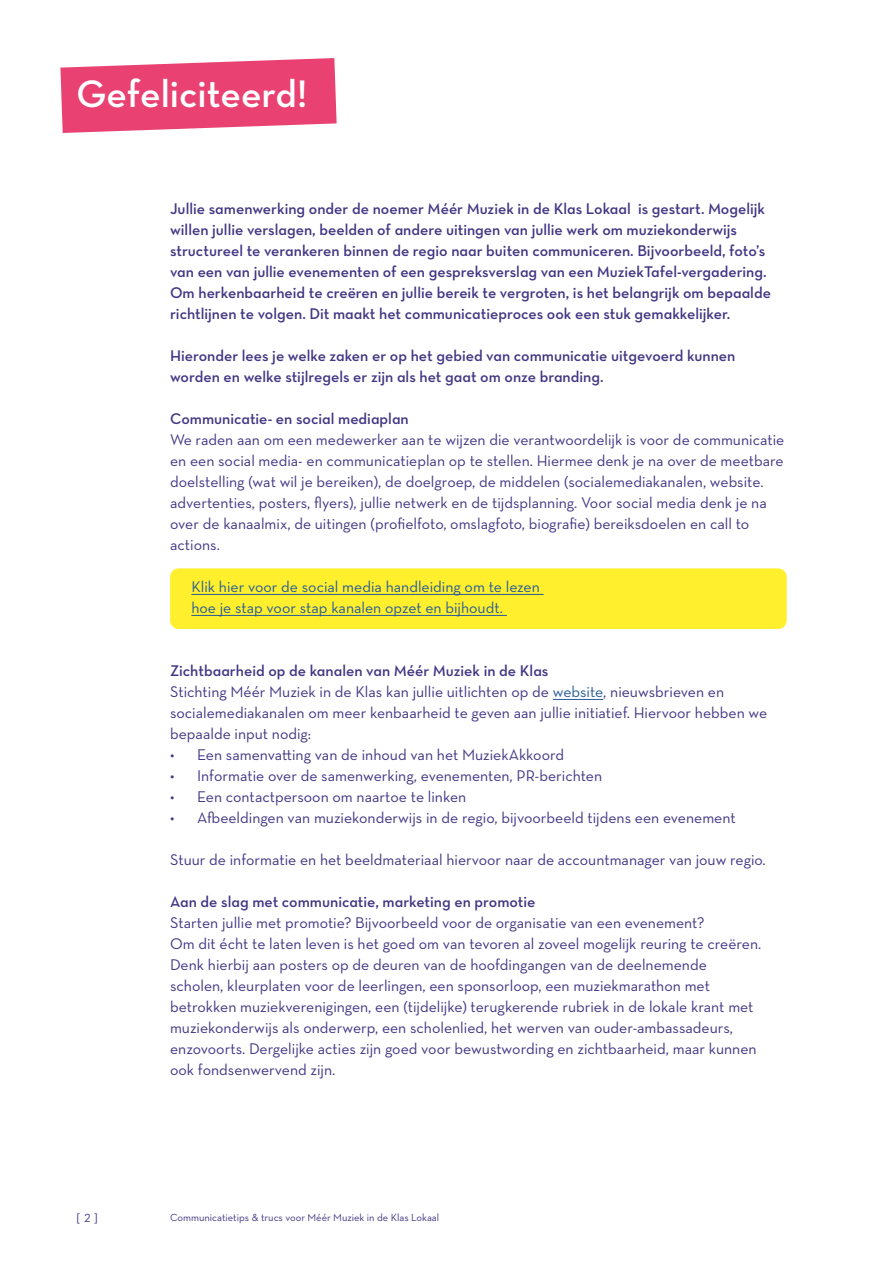
<style>
.page{position:relative;width:893px;height:1263px;background:#fff}
.page>*{position:absolute;margin:0;border:0;box-sizing:border-box;transform-origin:0 0}
.t1{font:39px "Neutraface Text Demi Alt";color:#fff}
.t2{font:15.75px/21px "Neutraface Text";color:#433684}
.t3{font:15.75px/21px "Neutraface Text Demi Alt";color:#433684}
.t4{font:15.75px/21px "Neutraface Text";color:#275b9b}
.t5{font:12px "Neutraface Text";color:#433684}
.t6{font:10.5px "Neutraface Text";color:#433684}
.s1{color:#275b9b}
</style>
<div class="page">
<div style="left:170px;top:568px;width:617px;height:61px;background:#ffef2c;border-radius:9px"></div>
<hr style="left:191px;top:594px;width:353px;height:1px;background:#275b9b">
<hr style="left:191px;top:615px;width:316px;height:1px;background:#275b9b">
<hr style="left:553px;top:699px;width:50px;height:1px;background:#275b9b">
<svg style="left:60px;top:58px;width:277px;height:75px;background:#eb5b85"></svg>
<h1 class="t1" style="left:77px;top:69px;width:232px">Gefeliciteerd!</h1>
<p class="t3" style="left:170px;top:198px;width:602px">Jullie samenwerking onder de noemer Méér Muziek in de Klas Lokaal is gestart. Mogelijk willen jullie verslagen, beelden of andere uitingen van jullie werk om muziekonderwijs structureel te verankeren binnen de regio naar buiten communiceren. Bijvoorbeeld, foto’s van een van jullie evenementen of een gespreksverslag van een MuziekTafel-vergadering.<br>Om herkenbaarheid te creëren en jullie bereik te vergroten, is het belangrijk om bepaalde richtlijnen te volgen. Dit maakt het communicatieproces ook een stuk gemakkelijker.</p>
<p class="t3" style="left:170px;top:345px;width:567px">Hieronder lees je welke zaken er op het gebied van communicatie uitgevoerd kunnen worden en welke stijlregels er zijn als het gaat om onze branding.</p>
<p class="t3" style="left:170px;top:408px;width:240px">Communicatie- en social mediaplan</p>
<p class="t2" style="left:170px;top:429px;width:616px">We raden aan om een medewerker aan te wijzen die verantwoordelijk is voor de communicatie en een social media- en communicatieplan op te stellen. Hiermee denk je na over de meetbare doelstelling (wat wil je bereiken), de doelgroep, de middelen (socialemediakanalen, website. advertenties, posters, flyers), jullie netwerk en de tijdsplanning. Voor social media denk je na over de kanaalmix, de uitingen (profielfoto, omslagfoto, biografie) bereiksdoelen en call to actions.</p>
<p class="t4" style="left:191px;top:576px;width:350px">Klik hier voor de social media handleiding om te lezen hoe je stap voor stap kanalen opzet en bijhoudt.</p>
<p class="t3" style="left:170px;top:660px;width:380px">Zichtbaarheid op de kanalen van Méér Muziek in de Klas</p>
<p class="t2" style="left:170px;top:681px;width:599px">Stichting Méér Muziek in de Klas kan jullie uitlichten op de <span class="s1">website</span>, nieuwsbrieven en socialemediakanalen om meer kenbaarheid te geven aan jullie initiatief. Hiervoor hebben we bepaalde input nodig:</p>
<p class="t2" style="left:170px;top:744px;width:396px">• Een samenvatting van de inhoud van het MuziekAkkoord</p>
<p class="t2" style="left:170px;top:765px;width:434px">• Informatie over de samenwerking, evenementen, PR-berichten</p>
<p class="t2" style="left:170px;top:786px;width:298px">• Een contactpersoon om naartoe te linken</p>
<p class="t2" style="left:170px;top:807px;width:567px">• Afbeeldingen van muziekonderwijs in de regio, bijvoorbeeld tijdens een evenement</p>
<p class="t2" style="left:170px;top:849px;width:597px">Stuur de informatie en het beeldmateriaal hiervoor naar de accountmanager van jouw regio.</p>
<p class="t3" style="left:170px;top:891px;width:367px">Aan de slag met communicatie, marketing en promotie</p>
<p class="t2" style="left:170px;top:912px;width:593px">Starten jullie met promotie? Bijvoorbeeld voor de organisatie van een evenement?<br>Om dit écht te laten leven is het goed om van tevoren al zoveel mogelijk reuring te creëren.<br>Denk hierbij aan posters op de deuren van de hoofdingangen van de deelnemende scholen, kleurplaten voor de leerlingen, een sponsorloop, een muziekmarathon met betrokken muziekverenigingen, een (tijdelijke) terugkerende rubriek in de lokale krant met muziekonderwijs als onderwerp, een scholenlied, het werven van ouder-ambassadeurs, enzovoorts. Dergelijke acties zijn goed voor bewustwording en zichtbaarheid, maar kunnen ook fondsenwervend zijn.</p>
<p class="t5" style="left:77px;top:1210px;width:23px">[ 2 ]</p>
<p class="t6" style="left:170px;top:1211px;width:271px">Communicatietips &amp; trucs voor Méér Muziek in de Klas Lokaal</p>
</div>
